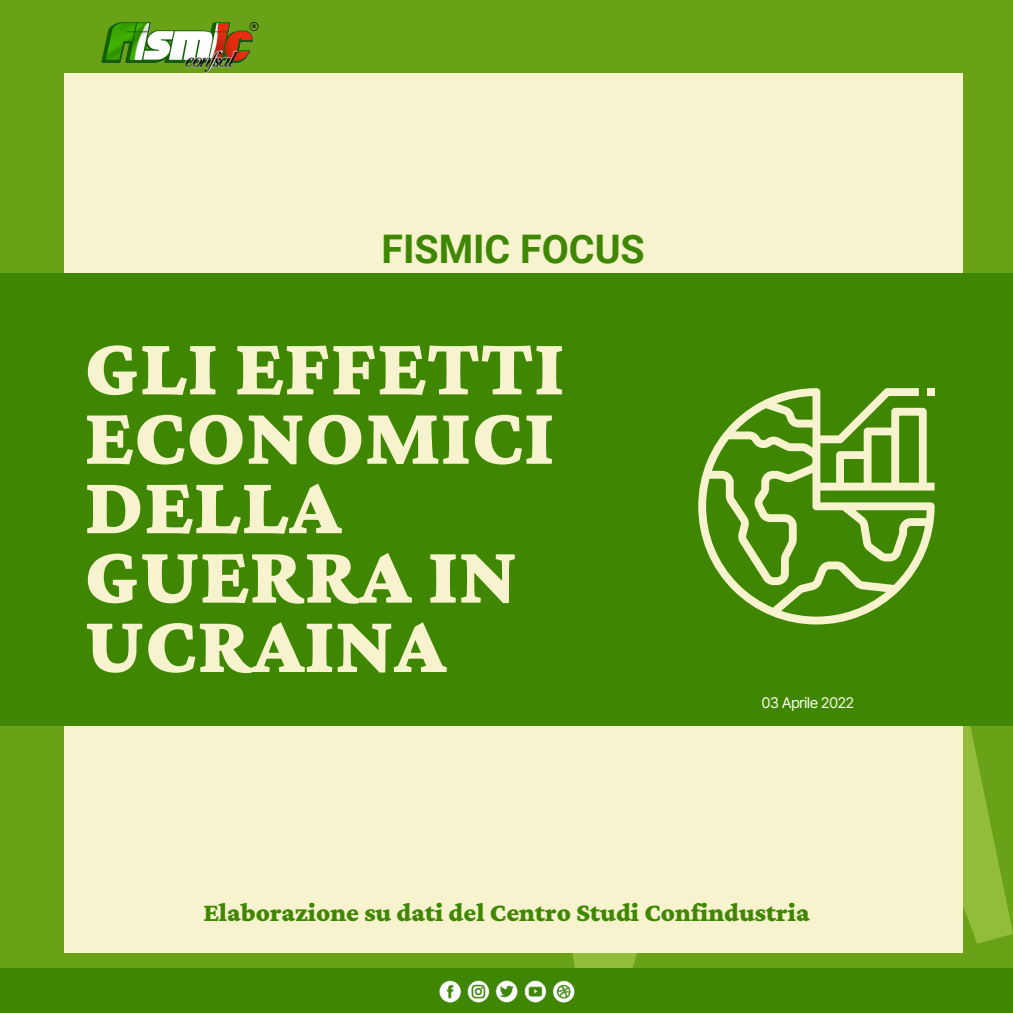
<style>
.page{position:relative;width:1013px;height:1013px;background:#fff}
.page>*{position:absolute;margin:0;border:0;box-sizing:border-box;transform-origin:0 0}
.t1{font:900 84.12px/69.4px "Crimson Pro";color:#f6f3ce}
.t2{font:700 39.38px "Roboto";color:#3f8703}
.t3{font:900 26.5px "Crimson Pro";color:#3f8703}
.t4{font:14.75px "Inter";letter-spacing:-.05em;color:#fffef1}
</style>
<div class="page">
<div style="left:0;top:0;width:1012px;height:1012px;background:#6aa217"></div>
<svg style="left:572px;top:725px;width:440px;height:243px"></svg>
<div style="left:0;top:968px;width:1012px;height:44px;background:#3f8703"></div>
<div style="left:64px;top:73px;width:898px;height:880px;background:#f6f3ce"></div>
<img style="left:101px;top:22px;width:158px;height:51px">
<img style="left:439px;top:980px;width:135px;height:22px">
<div style="left:0;top:273px;width:1012px;height:452px;background:#3f8703"></div>
<svg style="left:698px;top:388px;width:236px;height:236px"></svg>
<div style="left:926px;top:388px;width:8px;height:8px;background:#f6f3ce"></div>
<p class="t2" style="left:381px;top:227px;width:265px">FISMIC FOCUS</p>
<p class="t1" style="left:84px;top:331px;width:482px">GLI EFFETTI<br>ECONOMICI<br>DELLA<br>GUERRA IN<br>UCRAINA</p>
<p class="t4" style="left:761px;top:694px;width:95px">03 Aprile 2022</p>
<p class="t3" style="left:203px;top:896px;width:607px">Elaborazione su dati del Centro Studi Confindustria</p>
</div>
